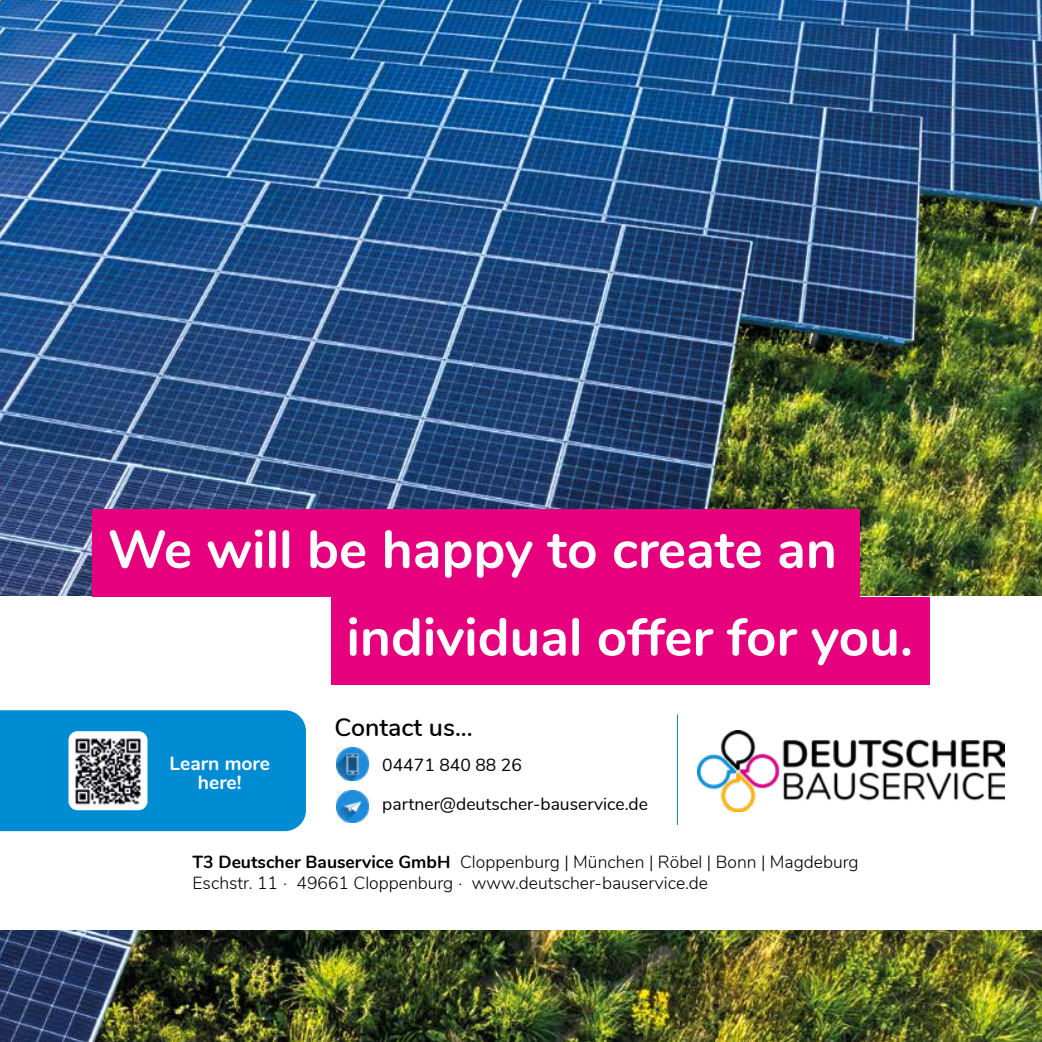
<style>
.page{position:relative;width:1042px;height:1042px;background:#fff}
.page>*{position:absolute;margin:0;border:0;box-sizing:border-box;transform-origin:0 0}
.t1{font:700 53.2px "Nunito";color:#fff}
.t2{font:700 53.02px "Nunito";color:#fff}
.t3{font:600 24.85px "Nunito";color:#000}
.t4{font:700 19.25px "Nunito";color:#fff}
.t5{font:300 17.5px/21px "Nunito";color:#000}
.t6{font:17.5px "Nunito";color:#000}
.s1{font-weight:700}
</style>
<div class="page">
<img style="left:0;top:0;width:1042px;height:1042px">
<div style="left:0;top:597px;width:1042px;height:333px;background:#fff"></div>
<div style="left:0;top:710px;width:306px;height:121px;background:#008cd2"></div>
<img style="left:336px;top:790px;width:32px;height:32px">
<img style="left:336px;top:748px;width:32px;height:32px">
<hr style="left:677px;top:714px;width:1px;height:111px;background:#0f8bcc">
<img style="left:697px;top:730px;width:307px;height:82px">
<div style="left:92px;top:509px;width:768px;height:88px;background:#e6007d"></div>
<div style="left:331px;top:597px;width:598px;height:87px;background:#e6007d"></div>
<img style="left:68px;top:731px;width:79px;height:79px">
<h1 class="t1" style="left:108px;top:510px;width:730px">We will be happy to create an</h1>
<h2 class="t2" style="left:346px;top:598px;width:568px">individual offer for you.</h2>
<h3 class="t3" style="left:334px;top:709px;width:140px">Contact us...</h3>
<p class="t4" style="left:170px;top:749px;width:102px">Learn more</p>
<p class="t6" style="left:382px;top:752px;width:141px">04471 840 88 26</p>
<p class="t4" style="left:198px;top:768px;width:45px">here!</p>
<p class="t6" style="left:382px;top:791px;width:267px">partner@deutscher-bauservice.de</p>
<p class="t5" style="left:192px;top:850px;width:668px"><span class="s1">T3 Deutscher Bauservice GmbH</span> Cloppenburg | München | Röbel | Bonn | Magdeburg<br>Eschstr. 11 · 49661 Cloppenburg · www.deutscher-bauservice.de</p>
</div>
